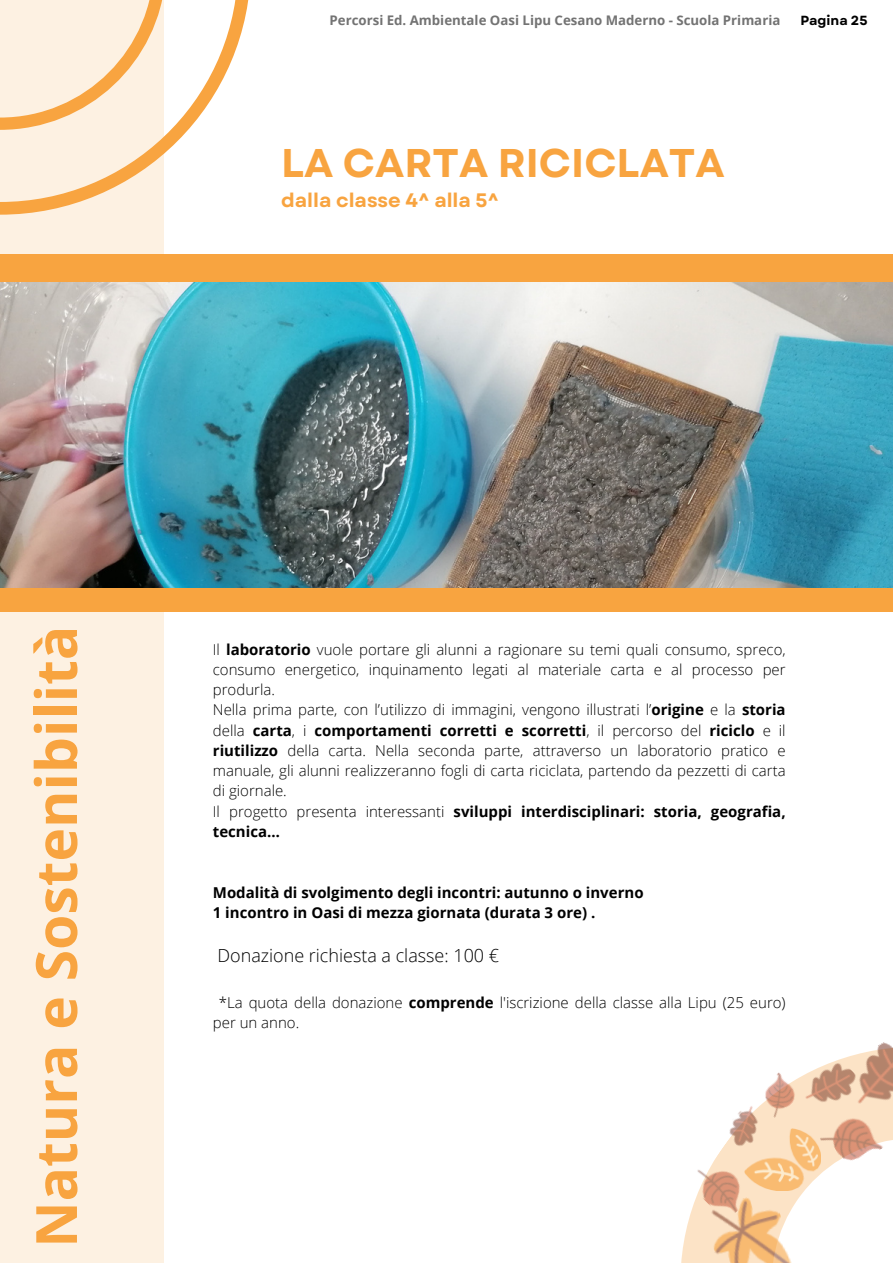
<style>
.page{position:relative;width:893px;height:1264px;background:#fff}
.page>*{position:absolute;margin:0;border:0;box-sizing:border-box;transform-origin:0 0}
.t1{font:700 57px "Open Sans";color:#f8a440}
.t2{font:700 40.05px "Garet";color:#f8a440}
.t3{font:700 19.5px "Garet";color:#f8a440}
.t4{font:300 18px "Open Sans";color:#000}
.t5{font:300 15px/20.2px "Open Sans";color:#000;text-align:justify}
.t6{font:700 15px/20.2px "Open Sans";color:#000}
.t7{font:700 13.2px "Open Sans";color:#737373}
.t8{font:700 13.2px "Garet";color:#000}
.s1{font-weight:700}
.s2{font-weight:300}
</style>
<div class="page">
<div style="left:0;top:0;width:164px;height:1262px;background:#fdf1e2"></div>
<img style="left:0;top:282px;width:892px;height:306px">
<svg style="left:0;top:0;width:249px;height:215px"></svg>
<div style="left:0;top:588px;width:892px;height:24px;background:#f8a440"></div>
<div style="left:0;top:254px;width:892px;height:28px;background:#f8a440"></div>
<svg style="left:681px;top:1221px;width:22px;height:41px"></svg>
<img style="left:703px;top:1221px;width:88px;height:41px">
<img style="left:688px;top:1072px;width:135px;height:149px">
<img style="left:744px;top:1128px;width:76px;height:62px">
<img style="left:794px;top:1042px;width:98px;height:130px">
<p class="t7" style="left:329px;top:11px;width:452px">Percorsi Ed. Ambientale Oasi Lipu Cesano Maderno - Scuola Primaria</p>
<p class="t8" style="left:800px;top:11px;width:69px">Pagina 25</p>
<p class="t2" style="left:281px;top:135px;width:445px">LA CARTA RICICLATA</p>
<p class="t3" style="left:281px;top:186px;width:219px">dalla classe 4^ alla 5^</p>
<p class="t1" style="left:16px;top:1247px;width:623px;rotate:-90deg">Natura e Sostenibilità</p>
<p class="t5" style="left:213px;top:638px;width:574px">Il <span class="s1">laboratorio</span> vuole portare gli alunni a ragionare su temi quali consumo, spreco, consumo energetico, inquinamento legati al materiale carta e al processo per produrla.</p>
<p class="t5" style="left:213px;top:699px;width:574px">Nella prima parte, con l’utilizzo di immagini, vengono illustrati l’<span class="s1">origine</span> e la <span class="s1">storia </span>della <span class="s1">carta</span>, i <span class="s1">comportamenti corretti e scorretti</span>, il percorso del <span class="s1">riciclo</span> e il <span class="s1">riutilizzo</span> della carta. Nella seconda parte, attraverso un laboratorio pratico e manuale, gli alunni realizzeranno fogli di carta riciclata, partendo da pezzetti di carta di giornale.</p>
<p class="t6" style="left:213px;top:800px;width:574px"><span class="s2">Il progetto presenta interessanti</span> sviluppi interdisciplinari: storia, geografia, tecnica…</p>
<p class="t6" style="left:213px;top:881px;width:432px">Modalità di svolgimento degli incontri: autunno o inverno</p>
<p class="t6" style="left:213px;top:902px;width:384px">1 incontro in Oasi di mezza giornata (durata 3 ore) .</p>
<p class="t4" style="left:217px;top:942px;width:283px">Donazione richiesta a classe: 100 €</p>
<p class="t5" style="left:213px;top:991px;width:574px;text-indent:6px">*La quota della donazione <span class="s1">comprende</span> l'iscrizione della classe alla Lipu (25 euro) per un anno.</p>
</div>
